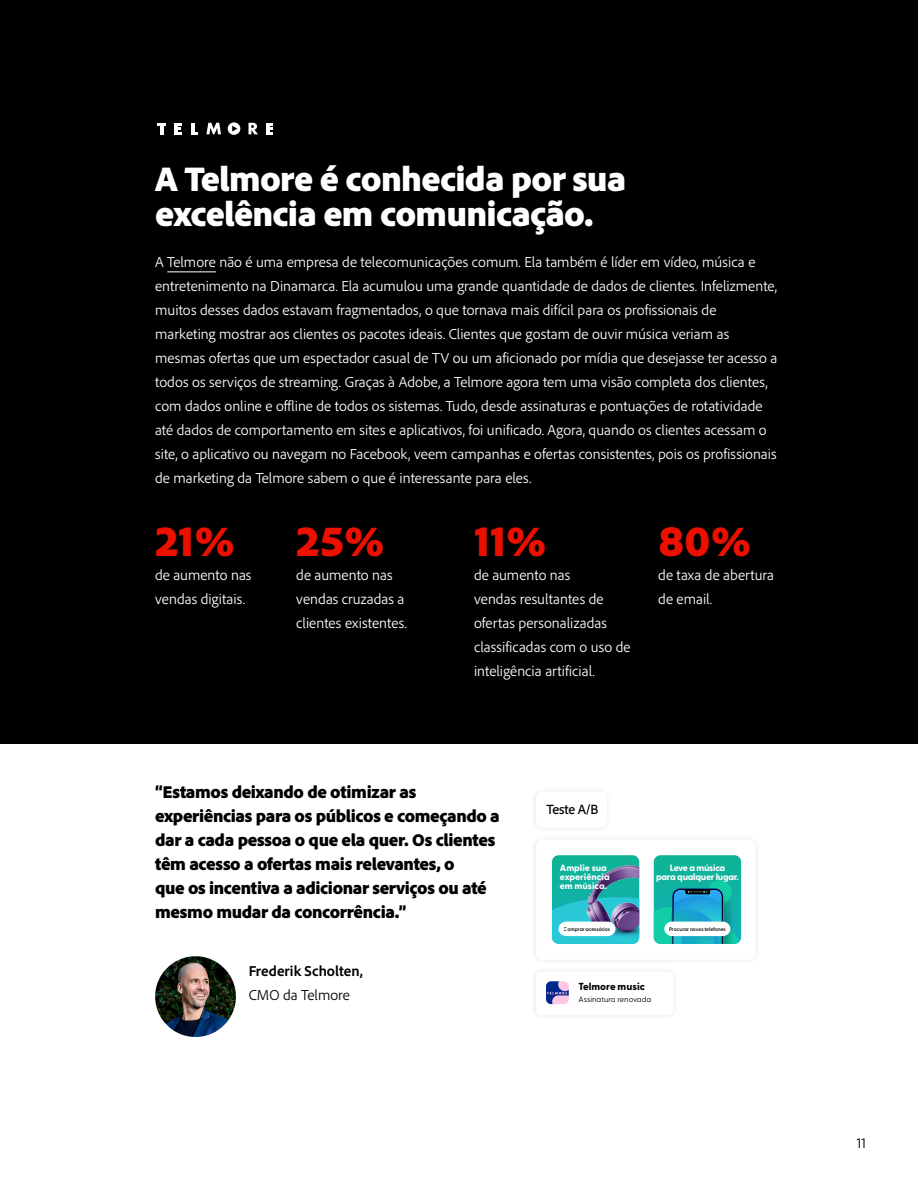
<style>
.page{position:relative;width:918px;height:1188px;background:#fff}
.page>*{position:absolute;margin:0;border:0;box-sizing:border-box;transform-origin:0 0}
.t1{font:900 45px "Adobe Clean";letter-spacing:-.005em;color:#eb1000}
.t2{font:900 36px/34.5px "Adobe Clean";letter-spacing:-.02em;color:#fff}
.t3{font:900 18px/24px "Adobe Clean";letter-spacing:-.02em;color:#000}
.t4{font:300 15px/24px "Adobe Clean";color:#fff}
.t5{font:700 15px "Adobe Clean";color:#000}
.t6{font:300 15px "Adobe Clean";color:#000}
.t7{font:500 13.95px "Adobe Clean";letter-spacing:-.015em;color:#000}
.t8{font:800 10.2px "Greycliff CF";color:#000}
.t9{font:800 9.15px/8.7px "Greycliff CF";letter-spacing:-.025em;color:#fff;text-align:center}
.t10{font:800 9.15px/8.7px "Greycliff CF";color:#fff}
.t11{font:7.65px "Greycliff CF";color:#000}
.t12{font:600 5.25px "Greycliff CF";letter-spacing:-.02em;color:#000}
</style>
<div class="page">
<div style="left:0;top:0;width:918px;height:744px;background:#000"></div>
<hr style="left:167px;top:271px;width:49px;height:1px;background:#fff">
<img style="left:155px;top:956px;width:81px;height:81px;border-radius:40px">
<svg style="left:552px;top:855px;width:24px;height:89px;background:#1dbbb3"></svg>
<img style="left:576px;top:855px;width:63px;height:89px">
<img style="left:535px;top:792px;width:4px;height:35px">
<div style="left:536px;top:791px;width:71px;height:37px;background:#fff;border-radius:7px"></div>
<svg style="left:654px;top:855px;width:87px;height:89px;background:#16acaa"></svg>
<div style="left:664px;top:922px;width:66px;height:14px;background:#fff;border-radius:7px"></div>
<div style="left:559px;top:922px;width:57px;height:14px;background:#fff;border-radius:7px"></div>
<img style="left:535px;top:975px;width:6px;height:41px">
<div style="left:536px;top:971px;width:138px;height:44px;background:#fff;border-radius:6px"></div>
<img style="left:546px;top:981px;width:23px;height:23px">
<svg style="left:158px;top:123px;width:8px;height:11px"></svg>
<svg style="left:191px;top:123px;width:7px;height:11px"></svg>
<svg style="left:175px;top:123px;width:6px;height:11px"></svg>
<svg style="left:266px;top:123px;width:7px;height:11px"></svg>
<svg style="left:228px;top:122px;width:12px;height:13px"></svg>
<svg style="left:206px;top:123px;width:15px;height:11px"></svg>
<svg style="left:248px;top:123px;width:10px;height:11px"></svg>
<h2 class="t2" style="left:155px;top:160px;width:473px">A Telmore é conhecida por sua excelência em comunicação.</h2>
<p class="t4" style="left:155px;top:249px;width:624px">A Telmore não é uma empresa de telecomunicações comum. Ela também é líder em vídeo, música e entretenimento na Dinamarca. Ela acumulou uma grande quantidade de dados de clientes. Infelizmente, muitos desses dados estavam fragmentados, o que tornava mais difícil para os profissionais de marketing mostrar aos clientes os pacotes ideais. Clientes que gostam de ouvir música veriam as mesmas ofertas que um espectador casual de TV ou um aficionado por mídia que desejasse ter acesso a todos os serviços de streaming. Graças à Adobe, a Telmore agora tem uma visão completa dos clientes, com dados online e offline de todos os sistemas. Tudo, desde assinaturas e pontuações de rotatividade até dados de comportamento em sites e aplicativos, foi unificado. Agora, quando os clientes acessam o site, o aplicativo ou navegam no Facebook, veem campanhas e ofertas consistentes, pois os profissionais de marketing da Telmore sabem o que é interessante para eles.</p>
<h1 class="t1" style="left:155px;top:511px;width:81px">21%</h1>
<p class="t4" style="left:155px;top:562px;width:98px">de aumento nas vendas digitais.</p>
<h1 class="t1" style="left:296px;top:511px;width:90px">25%</h1>
<p class="t4" style="left:296px;top:562px;width:112px">de aumento nas vendas cruzadas a clientes existentes.</p>
<h1 class="t1" style="left:474px;top:511px;width:74px">11%</h1>
<p class="t4" style="left:474px;top:562px;width:158px">de aumento nas<br>vendas resultantes de ofertas personalizadas classificadas com o uso de inteligência artificial.</p>
<h1 class="t1" style="left:658px;top:511px;width:95px">80%</h1>
<p class="t4" style="left:658px;top:562px;width:117px">de taxa de abertura de email.</p>
<p class="t3" style="left:155px;top:779px;width:346px">“Estamos deixando de otimizar as experiências para os públicos e começando a dar a cada pessoa o que ela quer. Os clientes têm acesso a ofertas mais relevantes, o<br>que os incentiva a adicionar serviços ou até mesmo mudar da concorrência.”</p>
<p class="t7" style="left:547px;top:800px;width:53px">Teste A/B</p>
<p class="t10" style="left:560px;top:863px;width:51px">Amplie sua experiência em música.</p>
<p class="t9" style="left:656px;top:863px;width:84px">Leve a música<br>para qualquer lugar.</p>
<p class="t5" style="left:249px;top:962px;width:116px">Frederik Scholten,</p>
<p class="t6" style="left:249px;top:986px;width:103px">CMO da Telmore</p>
<p class="t12" style="left:564px;top:925px;width:48px">Comprar acessórios</p>
<p class="t12" style="left:669px;top:925px;width:58px">Procurar novos telefones</p>
<p class="t8" style="left:579px;top:979px;width:68px">Telmore music</p>
<p class="t11" style="left:579px;top:994px;width:74px">Assinatura renovada</p>
<p class="t6" style="left:857px;top:1133px;width:11px">11</p>
</div>
